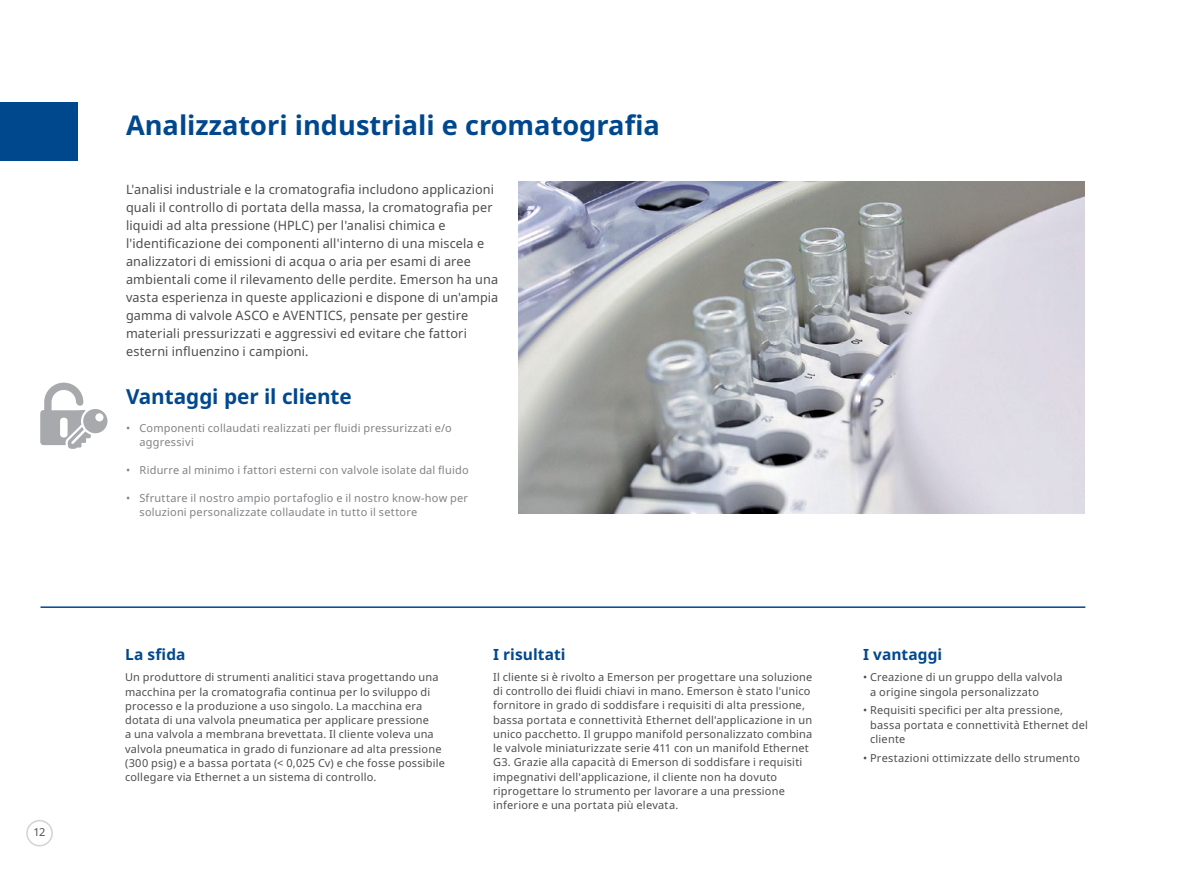
<style>
.page{position:relative;width:1187px;height:893px;background:#fff}
.page>*{position:absolute;margin:0;border:0;box-sizing:border-box;transform-origin:0 0}
.t1{font:700 27.15px "Noto Sans";color:#00488e}
.SMALLEST{font:700 20.7px "Noto Sans";letter-spacing:-.005em;color:#00488e}
.SMALLEST-2{font:700 15.45px "Noto Sans";letter-spacing:.005em;color:#00488e}
.t2{font:12.9px/18px "Noto Sans";letter-spacing:.01em;color:#4d4d4f}
.SMALLEST-3{font:10.95px/14.2px "Noto Sans";letter-spacing:.02em;color:#4d4d4f}
.SMALLEST-4{font:10.95px/14.2px "Noto Sans";letter-spacing:.02em;color:#808285}
</style>
<div class="page">
<div style="left:26px;top:820px;width:27px;height:26px;border:2px solid #d1d3d4;border-radius:50%"></div>
<div style="left:0;top:102px;width:77px;height:58px;background:#00488e"></div>
<hr style="left:40px;top:606px;width:1045px;height:2px;background:#00488e">
<img style="left:518px;top:182px;width:566px;height:332px">
<svg style="left:40px;top:383px;width:67px;height:66px"></svg>
<p class="SMALLEST-3" style="left:34px;top:825px;width:14px">12</p>
<p class="t1" style="left:126px;top:110px;width:535px">Analizzatori industriali e cromatografia</p>
<p class="t2" style="left:126px;top:181px;width:374px">L'analisi industriale e la cromatografia includono applicazioni quali il controllo di portata della massa, la cromatografia per liquidi ad alta pressione (HPLC) per l'analisi chimica e l'identificazione dei componenti all'interno di una miscela e analizzatori di emissioni di acqua o aria per esami di aree ambientali come il rilevamento delle perdite. Emerson ha una vasta esperienza in queste applicazioni e dispone di un'ampia gamma di valvole ASCO e AVENTICS, pensate per gestire materiali pressurizzati e aggressivi ed evitare che fattori esterni influenzino i campioni.</p>
<p class="SMALLEST" style="left:126px;top:385px;width:227px">Vantaggi per il cliente</p>
<p class="SMALLEST-4" style="left:139px;top:421px;width:314px;text-indent:-14px">• Componenti collaudati realizzati per fluidi pressurizzati e/o aggressivi</p>
<p class="SMALLEST-4" style="left:126px;top:463px;width:344px">• Ridurre al minimo i fattori esterni con valvole isolate dal fluido</p>
<p class="SMALLEST-4" style="left:139px;top:491px;width:330px;text-indent:-14px">• Sfruttare il nostro ampio portafoglio e il nostro know-how per soluzioni personalizzate collaudate in tutto il settore</p>
<p class="SMALLEST-2" style="left:125px;top:646px;width:62px">La sfida</p>
<p class="SMALLEST-3" style="left:125px;top:670px;width:321px">Un produttore di strumenti analitici stava progettando una macchina per la cromatografia continua per lo sviluppo di processo e la produzione a uso singolo. La macchina era dotata di una valvola pneumatica per applicare pressione<br>a una valvola a membrana brevettata. Il cliente voleva una valvola pneumatica in grado di funzionare ad alta pressione (300 psig) e a bassa portata (&lt; 0,025 Cv) e che fosse possibile collegare via Ethernet a un sistema di controllo.</p>
<p class="SMALLEST-2" style="left:493px;top:645px;width:74px">I risultati</p>
<p class="SMALLEST-3" style="left:493px;top:670px;width:321px">Il cliente si è rivolto a Emerson per progettare una soluzione di controllo dei fluidi chiavi in mano. Emerson è stato l'unico fornitore in grado di soddisfare i requisiti di alta pressione, bassa portata e connettività Ethernet dell'applicazione in un unico pacchetto. Il gruppo manifold personalizzato combina le valvole miniaturizzate serie 411 con un manifold Ethernet G3. Grazie alla capacità di Emerson di soddisfare i requisiti impegnativi dell'applicazione, il cliente non ha dovuto riprogettare lo strumento per lavorare a una pressione inferiore e una portata più elevata.</p>
<p class="SMALLEST-2" style="left:863px;top:646px;width:81px">I vantaggi</p>
<p class="SMALLEST-3" style="left:870px;top:670px;width:194px;text-indent:-7px">• Creazione di un gruppo della valvola a origine singola personalizzato</p>
<p class="SMALLEST-3" style="left:870px;top:703px;width:219px;text-indent:-7px">• Requisiti specifici per alta pressione, bassa portata e connettività Ethernet del cliente</p>
<p class="SMALLEST-3" style="left:863px;top:751px;width:218px">• Prestazioni ottimizzate dello strumento</p>
</div>
